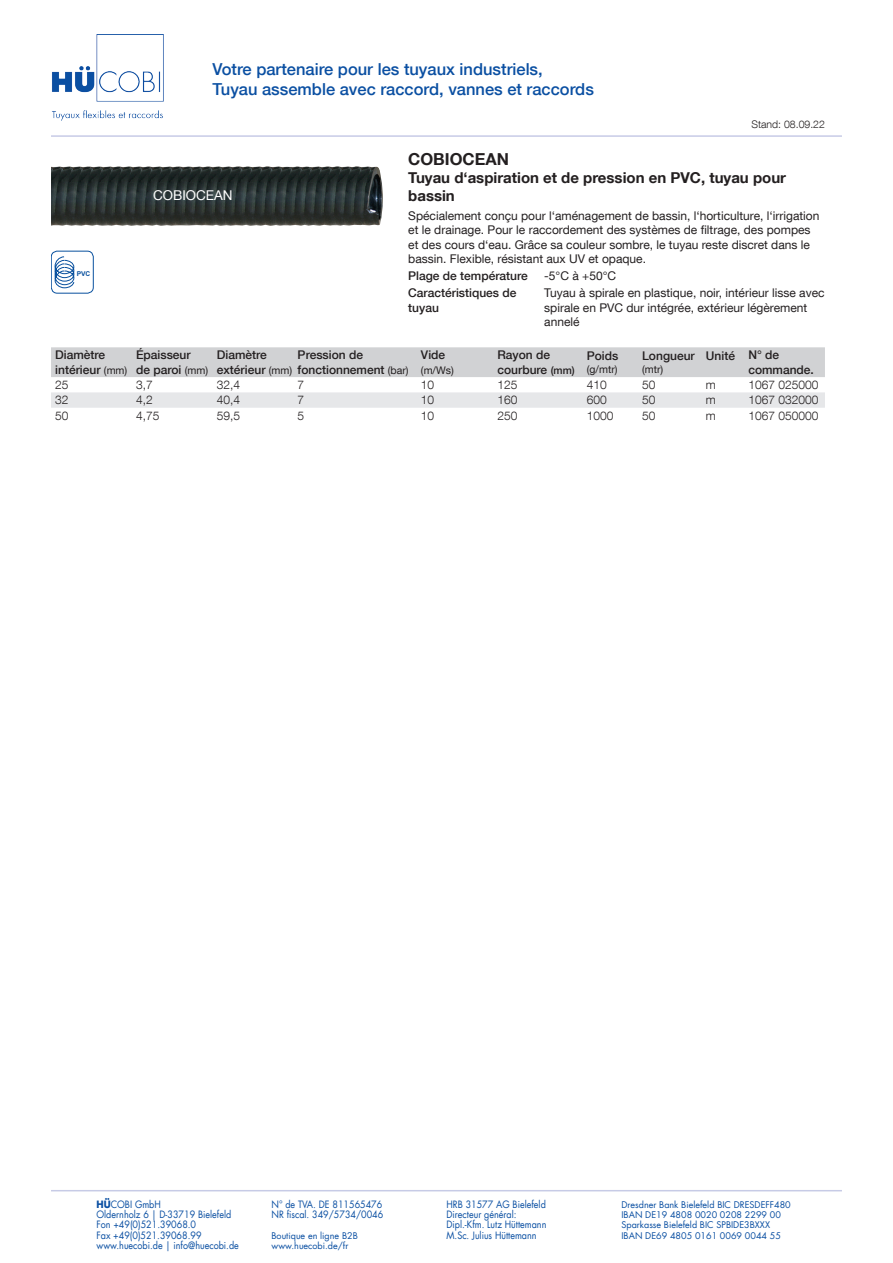
<style>
.page{position:relative;width:893px;height:1263px;background:#fff}
.page>*{position:absolute;margin:0;border:0;box-sizing:border-box;transform-origin:0 0}
.t1{font:500 16.5px/19.8px "Helvetica Neue LT Com";color:#0a4fa2}
.t2{font:700 16.5px "Helvetica Neue LT Com";color:#231f20}
.t3{font:700 15px/18px "Helvetica Neue LT Com";color:#231f20}
.t4{font:13.5px "Helvetica Neue LT Com";color:#fff}
.t5{font:12px/14.4px "Helvetica Neue LT Com";color:#231f20}
.t6{font:500 12px/14.4px "Helvetica Neue LT Com";color:#231f20}
.t7{font:300 12px "Helvetica Neue LT Com";color:#231f20}
.t8{font:10.5px "Helvetica Neue LT Com";color:#231f20}
.t9{font:300 10.5px "Helvetica Neue LT Com";color:#231f20}
.t10{font:9.9px "Futura LT";color:#0a4fa2;scale:.91 1}
.t11{font:9px "Futura LT";color:#0a4fa2}
.t12{font:700 6.6px "Arial";color:#08509e}
.s1{font-weight:400;font-size:10.5px}
.s2{font-size:10.5px}
.s3{font-weight:700}
</style>
<div class="page">
<hr style="left:51px;top:1190px;width:791px;height:1px;background:#c7cbe6">
<img style="left:52px;top:34px;width:112px;height:87px">
<hr style="left:51px;top:135px;width:791px;height:2px;background:#c7cbe6">
<div style="left:51px;top:347px;width:774px;height:30px;background:#d1d2d4"></div>
<div style="left:51px;top:392px;width:774px;height:16px;background:#e6e7e9"></div>
<div style="left:51px;top:251px;width:43px;height:42px;border:1px solid #08509e;border-radius:6px"></div>
<svg style="left:55px;top:256px;width:19px;height:32px"></svg>
<img style="left:51px;top:166px;width:304px;height:60px">
<p class="t12" style="left:77px;top:269px;width:15px">PVC</p>
<h1 class="t1" style="left:213px;top:59px;width:383px">Votre partenaire pour les tuyaux industriels,<br>Tuyau assemble avec raccord, vannes et raccords</h1>
<p class="t9" style="left:751px;top:118px;width:75px">Stand: 08.09.22</p>
<p class="t4" style="left:153px;top:187px;width:81px">COBIOCEAN</p>
<h1 class="t2" style="left:408px;top:149px;width:102px">COBIOCEAN</h1>
<p class="t3" style="left:408px;top:168px;width:379px">Tuyau d‘aspiration et de pression en PVC, tuyau pour bassin</p>
<p class="t5" style="left:408px;top:208px;width:413px">Spécialement conçu pour l‘aménagement de bassin, l‘horticulture, l‘irrigation et le drainage. Pour le raccordement des systèmes de filtrage, des pompes et des cours d‘eau. Grâce sa couleur sombre, le tuyau reste discret dans le bassin. Flexible, résistant aux UV et opaque.</p>
<p class="t6" style="left:408px;top:269px;width:121px">Plage de température</p>
<p class="t5" style="left:544px;top:268px;width:73px">-5°C à +50°C</p>
<p class="t6" style="left:408px;top:286px;width:110px">Caractéristiques de tuyau</p>
<p class="t5" style="left:544px;top:286px;width:282px">Tuyau à spirale en plastique, noir, intérieur lisse avec spirale en PVC dur intégrée, extérieur légèrement annelé</p>
<p class="t6" style="left:55px;top:348px;width:74px">Diamètre intérieur <span class="s1">(mm)</span></p>
<p class="t6" style="left:136px;top:348px;width:74px">Épaisseur<br>de paroi <span class="s1">(mm)</span></p>
<p class="t6" style="left:217px;top:348px;width:77px">Diamètre extérieur <span class="s1">(mm)</span></p>
<p class="t6" style="left:298px;top:348px;width:113px">Pression de fonctionnement <span class="s1">(bar)</span></p>
<p class="t6" style="left:421px;top:348px;width:26px">Vide</p>
<p class="t8" style="left:421px;top:363px;width:34px">(m/Ws)</p>
<p class="t6" style="left:497px;top:348px;width:79px">Rayon de courbure <span class="s2">(mm)</span></p>
<p class="t6" style="left:587px;top:349px;width:33px">Poids</p>
<p class="t8" style="left:587px;top:363px;width:32px">(g/mtr)</p>
<p class="t6" style="left:642px;top:349px;width:54px">Longueur</p>
<p class="t8" style="left:642px;top:363px;width:23px">(mtr)</p>
<p class="t6" style="left:748px;top:349px;width:67px;line-height:13.4px;text-indent:-43px">Unité N° de commande.</p>
<p class="t7" style="left:55px;top:377px;width:15px">25</p>
<p class="t7" style="left:136px;top:377px;width:18px">3,7</p>
<p class="t7" style="left:217px;top:377px;width:25px">32,4</p>
<p class="t7" style="left:298px;top:377px;width:8px">7</p>
<p class="t7" style="left:421px;top:377px;width:15px">10</p>
<p class="t7" style="left:497px;top:377px;width:22px">125</p>
<p class="t7" style="left:587px;top:377px;width:22px">410</p>
<p class="t7" style="left:642px;top:377px;width:15px">50</p>
<p class="t7" style="left:706px;top:377px;width:11px">m</p>
<p class="t7" style="left:748px;top:377px;width:72px">1067 025000</p>
<p class="t7" style="left:55px;top:393px;width:15px">32</p>
<p class="t7" style="left:136px;top:393px;width:18px">4,2</p>
<p class="t7" style="left:217px;top:393px;width:25px">40,4</p>
<p class="t7" style="left:298px;top:393px;width:8px">7</p>
<p class="t7" style="left:421px;top:393px;width:15px">10</p>
<p class="t7" style="left:497px;top:393px;width:22px">160</p>
<p class="t7" style="left:587px;top:393px;width:22px">600</p>
<p class="t7" style="left:642px;top:393px;width:15px">50</p>
<p class="t7" style="left:706px;top:393px;width:11px">m</p>
<p class="t7" style="left:748px;top:393px;width:72px">1067 032000</p>
<p class="t7" style="left:55px;top:408px;width:15px">50</p>
<p class="t7" style="left:136px;top:408px;width:25px">4,75</p>
<p class="t7" style="left:217px;top:408px;width:25px">59,5</p>
<p class="t7" style="left:298px;top:408px;width:8px">5</p>
<p class="t7" style="left:421px;top:408px;width:15px">10</p>
<p class="t7" style="left:497px;top:408px;width:22px">250</p>
<p class="t7" style="left:587px;top:408px;width:28px">1000</p>
<p class="t7" style="left:642px;top:408px;width:15px">50</p>
<p class="t7" style="left:706px;top:408px;width:11px">m</p>
<p class="t7" style="left:748px;top:408px;width:72px">1067 050000</p>
<p class="t10" style="left:97px;top:1198px;width:72px"><span class="s3">HÜ</span>COBI GmbH</p>
<p class="t10" style="left:271px;top:1198px;width:123px">N° de TVA. DE 811565476</p>
<p class="t10" style="left:446px;top:1198px;width:111px">HRB 31577 AG Bielefeld</p>
<p class="t11" style="left:621px;top:1199px;width:171px">Dresdner Bank Bielefeld BIC DRESDEFF480</p>
<p class="t10" style="left:97px;top:1208px;width:150px">Oldernholz 6 | D-33719 Bielefeld</p>
<p class="t10" style="left:271px;top:1208px;width:124px">NR fiscal. 349/5734/0046</p>
<p class="t10" style="left:446px;top:1208px;width:78px">Directeur général:</p>
<p class="t11" style="left:621px;top:1209px;width:161px">IBAN DE19 4808 0020 0208 2299 00</p>
<p class="t10" style="left:97px;top:1218px;width:111px">Fon +49(0)521.39068.0</p>
<p class="t10" style="left:446px;top:1218px;width:111px">Dipl.-Kfm. Lutz Hüttemann</p>
<p class="t11" style="left:621px;top:1219px;width:150px">Sparkasse Bielefeld BIC SPBIDE3BXXX</p>
<p class="t10" style="left:97px;top:1229px;width:117px">Fax +49(0)521.39068.99</p>
<p class="t11" style="left:271px;top:1229px;width:88px">Boutique en ligne B2B</p>
<p class="t10" style="left:446px;top:1229px;width:101px">M.Sc. Julius Hüttemann</p>
<p class="t11" style="left:621px;top:1229px;width:161px">IBAN DE69 4805 0161 0069 0044 55</p>
<p class="t10" style="left:97px;top:1239px;width:158px">www.huecobi.de | info@huecobi.de</p>
<p class="t11" style="left:271px;top:1240px;width:78px">www.huecobi.de/fr</p>
</div>
